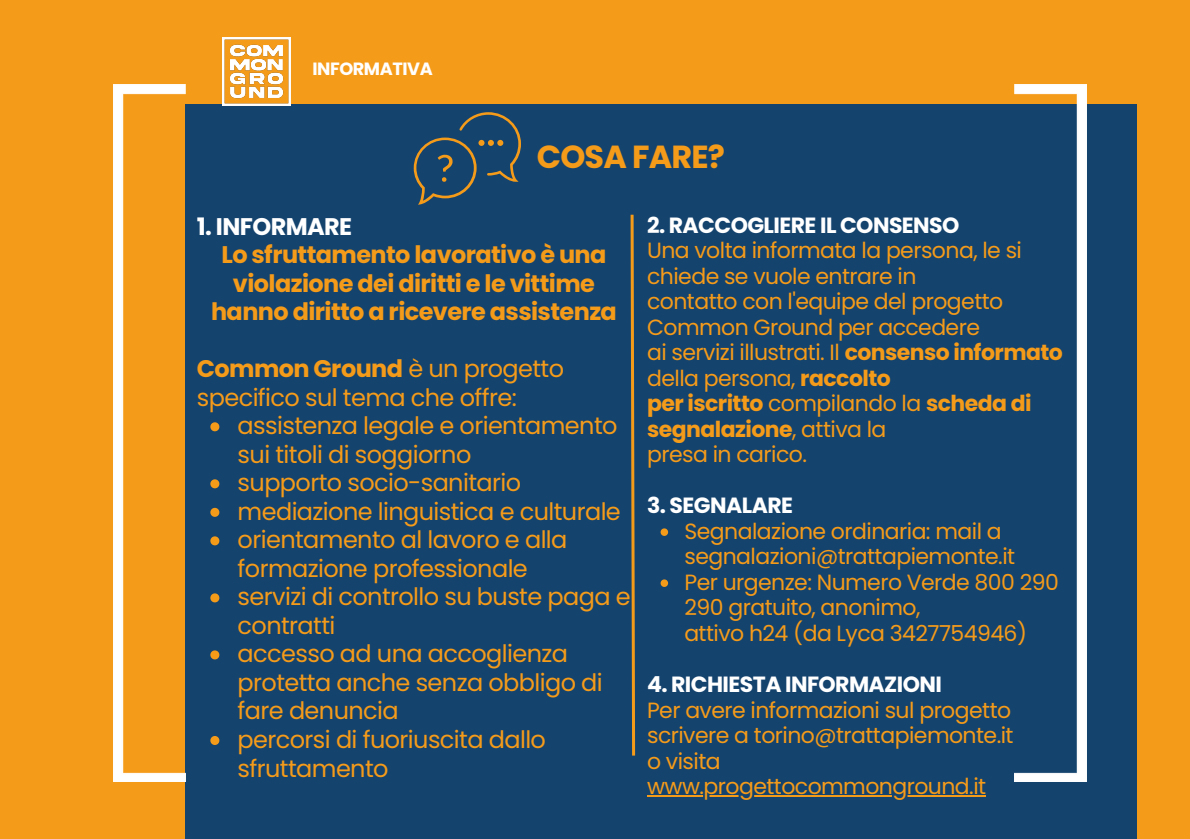
<style>
.page{position:relative;width:1190px;height:839px;background:#fff}
.page>*{position:absolute;margin:0;border:0;box-sizing:border-box;transform-origin:0 0}
.t1{font:700 32px "Poppins";letter-spacing:-.025em;color:#f59b1a}
.t2{font:24px/28.4px "Poppins";letter-spacing:-.025em;color:#f59b1a}
.t3{font:700 24px/28.4px "Poppins";letter-spacing:-.025em;color:#f59b1a;text-align:center}
.t4{font:700 24px "Poppins";letter-spacing:-.025em;color:#fff}
.t5{font:22px/25.6px "Poppins";letter-spacing:-.025em;color:#f59b1a}
.t6{font:700 22px "Poppins";letter-spacing:-.025em;color:#fff}
.t7{font:700 22px/25.6px "Poppins";letter-spacing:-.025em;color:#f59b1a}
.t8{font:700 17.8px "Poppins";letter-spacing:-.025em;color:#fff}
.s1{font-weight:700}
.s2{font-weight:400}
</style>
<div class="page">
<div style="left:0;top:0;width:1190px;height:838px;background:#f59b1a"></div>
<div style="left:185px;top:105px;width:952px;height:733px;background:#14436e"></div>
<img style="left:223px;top:38px;width:67px;height:67px">
<svg style="left:630px;top:214px;width:6px;height:542px"></svg>
<img style="left:1015px;top:84px;width:71px;height:697px">
<img style="left:113px;top:84px;width:72px;height:697px">
<svg style="left:210px;top:422px;width:9px;height:9px"></svg>
<svg style="left:210px;top:479px;width:9px;height:9px"></svg>
<svg style="left:210px;top:508px;width:9px;height:9px"></svg>
<svg style="left:210px;top:536px;width:9px;height:9px"></svg>
<svg style="left:210px;top:593px;width:9px;height:9px"></svg>
<svg style="left:210px;top:650px;width:9px;height:9px"></svg>
<svg style="left:210px;top:736px;width:9px;height:9px"></svg>
<svg style="left:661px;top:528px;width:7px;height:8px"></svg>
<svg style="left:661px;top:579px;width:7px;height:8px"></svg>
<hr style="left:647px;top:795px;width:339px;height:2px;background:#f59b1a">
<svg style="left:414px;top:112px;width:107px;height:93px"></svg>
<p class="t8" style="left:312px;top:56px;width:122px">INFORMATIVA</p>
<p class="t1" style="left:537px;top:134px;width:190px">COSA FARE?</p>
<p class="t4" style="left:197px;top:209px;width:157px">1. INFORMARE</p>
<p class="t3" style="left:211px;top:240px;width:407px">Lo sfruttamento lavorativo è una violazione dei diritti e le vittime hanno diritto a ricevere assistenza</p>
<p class="t2" style="left:197px;top:354px;width:369px"><span class="s1">Common Ground</span> è un progetto specifico sul tema che offre:</p>
<p class="t2" style="left:238px;top:411px;width:381px">assistenza legale e orientamento sui titoli di soggiorno</p>
<p class="t2" style="left:238px;top:468px;width:285px">supporto socio-sanitario</p>
<p class="t2" style="left:238px;top:497px;width:385px">mediazione linguistica e culturale</p>
<p class="t2" style="left:238px;top:525px;width:331px">orientamento al lavoro e alla formazione professionale</p>
<p class="t2" style="left:238px;top:582px;width:395px">servizi di controllo su buste paga e contratti</p>
<p class="t2" style="left:238px;top:639px;width:367px">accesso ad una accoglienza protetta anche senza obbligo di fare denuncia</p>
<p class="t2" style="left:238px;top:725px;width:310px">percorsi di fuoriuscita dallo sfruttamento</p>
<p class="t6" style="left:647px;top:209px;width:314px">2. RACCOGLIERE IL CONSENSO</p>
<p class="t5" style="left:647px;top:238px;width:376px">Una volta informata la persona, le si chiede se vuole entrare in</p>
<p class="t5" style="left:647px;top:289px;width:358px">contatto con l'equipe del progetto<br>Common Ground per accedere</p>
<p class="t5" style="left:647px;top:340px;width:417px">ai servizi illustrati. Il <span class="s1">consenso informato </span>della persona, <span class="s1">raccolto</span></p>
<p class="t7" style="left:647px;top:391px;width:386px">per iscritto <span class="s2">compilando la</span> scheda di segnalazione<span class="s2">, attiva la</span></p>
<p class="t5" style="left:647px;top:442px;width:161px">presa in carico.</p>
<p class="t6" style="left:647px;top:490px;width:147px">3. SEGNALARE</p>
<p class="t5" style="left:684px;top:518px;width:332px">Segnalazione ordinaria: mail a segnalazioni@trattapiemonte.it</p>
<p class="t5" style="left:684px;top:569px;width:376px">Per urgenze: Numero Verde 800 290<br>290 gratuito, anonimo,</p>
<p class="t5" style="left:684px;top:620px;width:344px">attivo h24 (da Lyca 3427754946)</p>
<p class="t6" style="left:647px;top:668px;width:296px">4. RICHIESTA INFORMAZIONI</p>
<p class="t5" style="left:647px;top:697px;width:368px">Per avere informazioni sul progetto scrivere a torino@trattapiemonte.it</p>
<p class="t5" style="left:647px;top:748px;width:75px">o visita</p>
<p class="t5" style="left:647px;top:773px;width:341px">www.progettocommonground.it</p>
</div>
